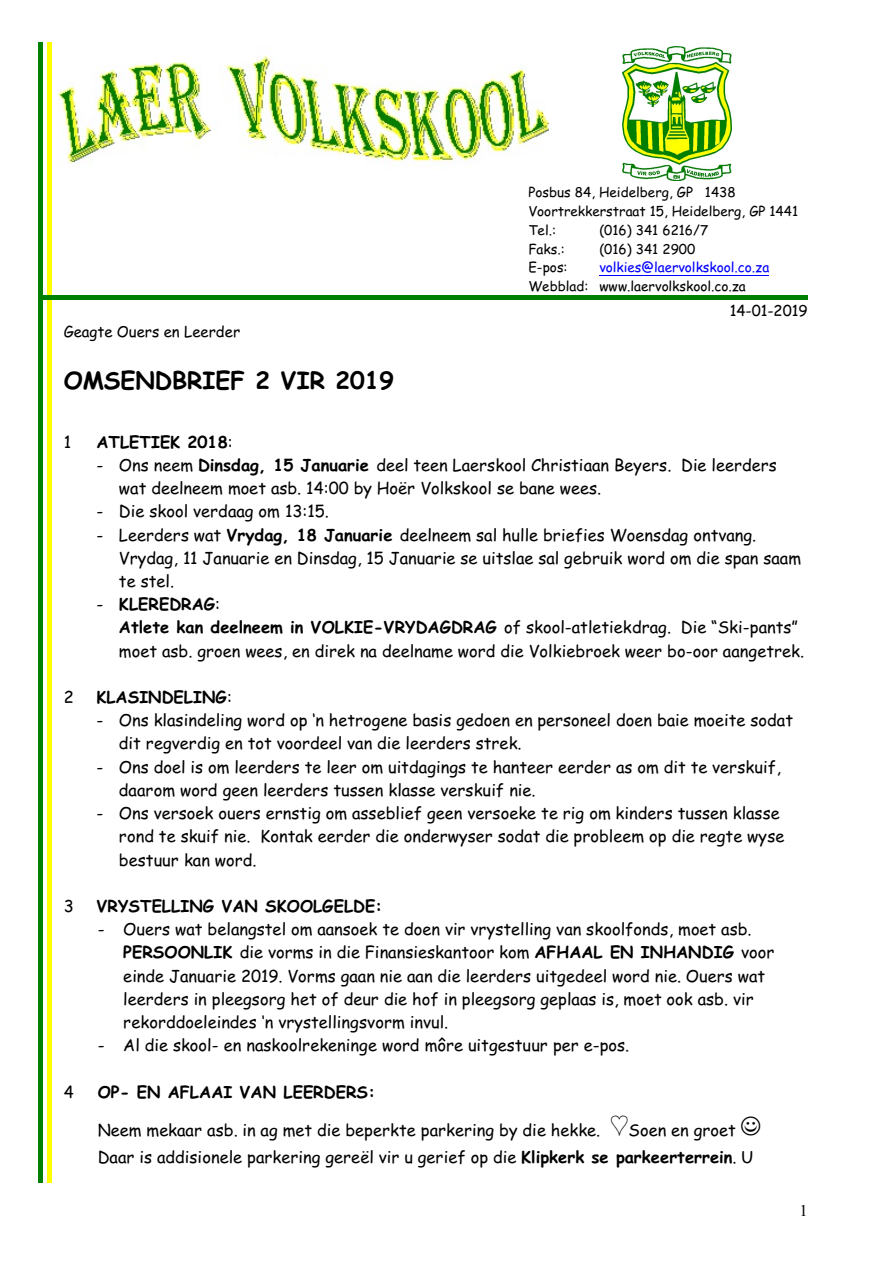
<style>
.page{position:relative;width:893px;height:1263px;background:#fff}
.page>*{position:absolute;margin:0;border:0;box-sizing:border-box;transform-origin:0 0}
.t1{font:700 24px "Comic Sans MS";color:#000}
.t2{font:16.5px/23.2px "Comic Sans MS";color:#000}
.t3{font:700 16.5px "Comic Sans MS";color:#000}
.t4{font:16.5px "Times New Roman";color:#000}
.t5{font:15px "Comic Sans MS";color:#000}
.t6{font:13.5px/18.9px "Comic Sans MS";color:#000}
.t7{font:13.5px "Comic Sans MS";color:#00f}
.s1{font-weight:400}
.s2{font-weight:700}
</style>
<div class="page">
<img style="left:622px;top:46px;width:109px;height:134px">
<img style="left:58px;top:55px;width:491px;height:108px">
<hr style="left:599px;top:275px;width:170px;height:1px;background:#00f">
<hr style="left:38px;top:42px;width:4px;height:1141px;background:#008000">
<hr style="left:48px;top:42px;width:4px;height:1141px;background:#ff0">
<hr style="left:42px;top:295px;width:766px;height:4px;background:#008000">
<p class="t6" style="left:528px;top:184px;width:271px">Posbus 84, Heidelberg, GP 1438<br>Voortrekkerstraat 15, Heidelberg, GP 1441<br>Tel.:</p>
<p class="t6" style="left:599px;top:222px;width:110px">(016) 341 6216/7</p>
<p class="t5" style="left:64px;top:325px;width:178px">Geagte Ouers en Leerder</p>
<h1 class="t1" style="left:64px;top:370px;width:332px">OMSENDBRIEF 2 VIR 2019</h1>
<p class="t6" style="left:528px;top:241px;width:38px">Faks.:</p>
<p class="t6" style="left:599px;top:241px;width:97px">(016) 341 2900</p>
<p class="t6" style="left:528px;top:259px;width:41px">E-pos:</p>
<p class="t7" style="left:599px;top:262px;width:171px">volkies@laervolkskool.co.za</p>
<p class="t6" style="left:528px;top:278px;width:219px">Webblad: www.laervolkskool.co.za</p>
<p class="t5" style="left:730px;top:304px;width:79px">14-01-2019</p>
<p class="t2" style="left:64px;top:432px;width:9px">1</p>
<p class="t3" style="left:96px;top:434px;width:138px">ATLETIEK 2018<span class="s1">:</span></p>
<p class="t2" style="left:119px;top:455px;width:659px;text-indent:-22px">- Ons neem <span class="s2">Dinsdag, 15 Januarie</span> deel teen Laerskool Christiaan Beyers. Die leerders wat deelneem moet asb. 14:00 by Hoër Volkskool se bane wees.</p>
<p class="t2" style="left:96px;top:501px;width:234px">- Die skool verdaag om 13:15.</p>
<p class="t2" style="left:119px;top:524px;width:684px;text-indent:-22px">- Leerders wat <span class="s2">Vrydag, 18 Januarie</span> deelneem sal hulle briefies Woensdag ontvang.<br>Vrydag, 11 Januarie en Dinsdag, 15 Januarie se uitslae sal gebruik word om die span saam te stel.</p>
<p class="t2" style="left:119px;top:594px;width:687px;text-indent:-22px">- <span class="s2">KLEREDRAG</span>:<br><span class="s2">Atlete kan deelneem in VOLKIE-VRYDAGDRAG</span> of skool-atletiekdrag. Die “Ski-pants” moet asb. groen wees, en direk na deelname word die Volkiebroek weer bo-oor aangetrek.</p>
<p class="t2" style="left:64px;top:687px;width:12px">2</p>
<p class="t3" style="left:96px;top:690px;width:137px">KLASINDELING<span class="s1">:</span></p>
<p class="t2" style="left:119px;top:710px;width:676px;text-indent:-22px">- Ons klasindeling word op ‘n hetrogene basis gedoen en personeel doen baie moeite sodat dit regverdig en tot voordeel van die leerders strek.</p>
<p class="t2" style="left:119px;top:757px;width:663px;text-indent:-22px">- Ons doel is om leerders te leer om uitdagings te hanteer eerder as om dit te verskuif, daarom word geen leerders tussen klasse verskuif nie.</p>
<p class="t2" style="left:119px;top:803px;width:667px;text-indent:-22px">- Ons versoek ouers ernstig om asseblief geen versoeke te rig om kinders tussen klasse rond te skuif nie. Kontak eerder die onderwyser sodat die probleem op die regte wyse bestuur kan word.</p>
<p class="t2" style="left:64px;top:896px;width:12px">3</p>
<p class="t3" style="left:96px;top:899px;width:287px">VRYSTELLING VAN SKOOLGELDE:</p>
<p class="t2" style="left:123px;top:919px;width:653px;text-indent:-26px">- Ouers wat belangstel om aansoek te doen vir vrystelling van skoolfonds, moet asb.<br><span class="s2">PERSOONLIK</span> die vorms in die Finansieskantoor kom <span class="s2">AFHAAL EN INHANDIG</span> voor einde Januarie 2019. Vorms gaan nie aan die leerders uitgedeel word nie. Ouers wat leerders in pleegsorg het of deur die hof in pleegsorg geplaas is, moet ook asb. vir rekorddoeleindes ‘n vrystellingsvorm invul.</p>
<p class="t2" style="left:98px;top:1035px;width:533px">- Al die skool- en naskoolrekeninge word môre uitgestuur per e-pos.</p>
<p class="t2" style="left:64px;top:1082px;width:12px">4</p>
<p class="t3" style="left:98px;top:1084px;width:279px">OP- EN AFLAAI VAN LEERDERS:</p>
<p class="t2" style="left:98px;top:1119px;width:504px">Neem mekaar asb. in ag met die beperkte parkering by die hekke.</p>
<p class="t2" style="left:98px;top:1118px;width:657px;line-height:27.2px;text-indent:531px">Soen en groet<br>Daar is addisionele parkering gereël vir u gerief op die <span class="s2">Klipkerk se parkeerterrein</span>. U</p>
<p class="t4" style="left:799px;top:1205px;width:10px">1</p>
</div>
